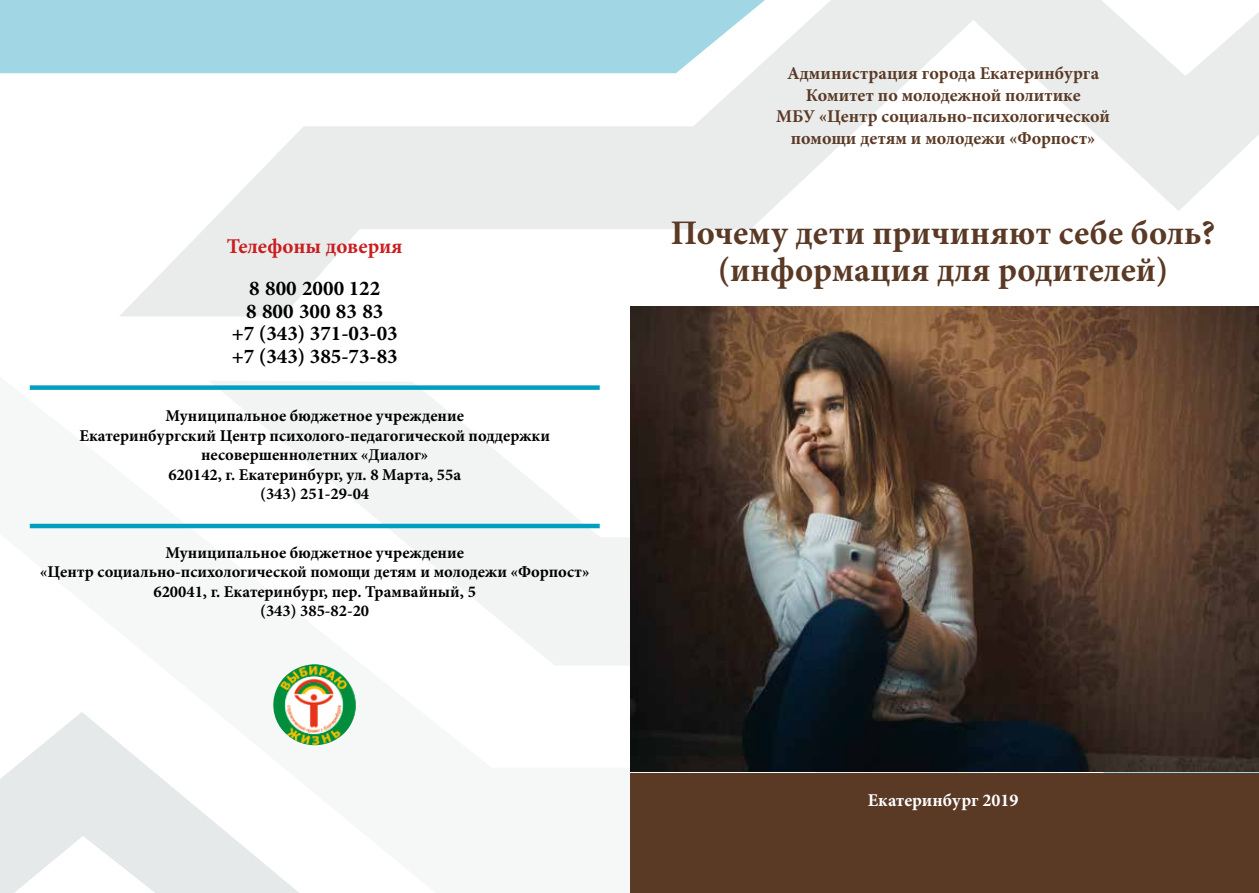
<style>
.page{position:relative;width:1259px;height:893px;background:#fff}
.page>*{position:absolute;margin:0;border:0;box-sizing:border-box;transform-origin:0 0}
.t1{font:700 34.5px/37.5px "Minion Pro";color:#5a3925;text-align:center}
.t2{font:700 21px/22.5px "Minion Pro";color:#000;text-align:center}
.t3{font:700 21px "Minion Pro";color:#ca1d20}
.t4{font:700 18px/21.6px "Minion Pro";color:#5a3925;text-align:center}
.t5{font:700 18px "Minion Pro";color:#fff}
.t6{font:700 16.5px/19.5px "Minion Pro";color:#000;text-align:center}
</style>
<div class="page">
<svg style="left:208px;top:381px;width:422px;height:284px;fill:#f6f8f8"></svg>
<svg style="left:119px;top:0;width:1140px;height:316px"></svg>
<svg style="left:0;top:712px;width:312px;height:181px;fill:#e6e9e9"></svg>
<svg style="left:0;top:0;width:775px;height:73px;fill:#a1d7e5"></svg>
<div style="left:630px;top:774px;width:629px;height:119px;background:#5a3925"></div>
<img style="left:273px;top:664px;width:83px;height:81px">
<div style="left:30px;top:385px;width:570px;height:5px;background:#009ebf"></div>
<hr style="left:30px;top:524px;width:570px;height:4px;background:#009ebf">
<img style="left:630px;top:306px;width:629px;height:465px">
<p class="t3" style="left:227px;top:234px;width:177px">Телефоны доверия</p>
<p class="t2" style="left:232px;top:278px;width:167px">8 800 2000 122<br>8 800 300 83 83<br>+7 (343) 371‑03‑03 +7 (343) 385‑73‑83</p>
<p class="t6" style="left:79px;top:407px;width:472px">Муниципальное бюджетное учреждение<br>Екатеринбургский Центр психолого-педагогической поддержки несовершеннолетних «Диалог»<br>620142, г. Екатеринбург, ул. 8 Марта, 55а<br>(343) 251‑29‑04</p>
<p class="t6" style="left:40px;top:544px;width:551px">Муниципальное бюджетное учреждение<br>«Центр социально-психологической помощи детям и молодежи «Форпост» 620041, г. Екатеринбург, пер. Трамвайный, 5<br>(343) 385‑82‑20</p>
<p class="t4" style="left:776px;top:63px;width:335px">Администрация города Екатеринбурга Комитет по молодежной политике<br>МБУ «Центр социально-психологической помощи детям и молодежи «Форпост»</p>
<h1 class="t1" style="left:671px;top:215px;width:546px">Почему дети причиняют себе боль? (информация для родителей)</h1>
<p class="t5" style="left:868px;top:789px;width:152px">Екатеринбург 2019</p>
</div>
